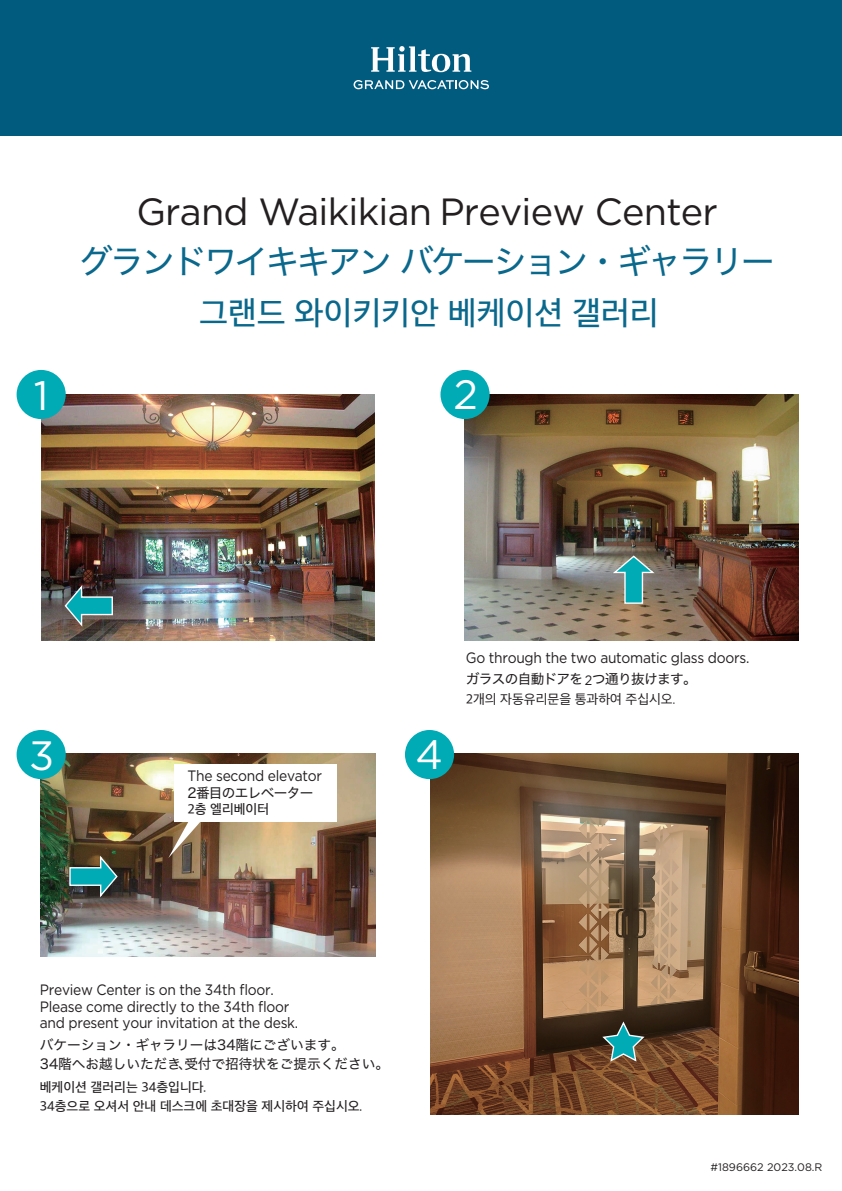
<style>
.page{position:relative;width:842px;height:1191px;background:#fff}
.page>*{position:absolute;margin:0;border:0;box-sizing:border-box;transform-origin:0 0}
.t1{font:40.9px "Gotham";color:#fff}
.t2{font:37.8px "Gotham";letter-spacing:-.02em;color:#231f20}
.t3{font:33.4px "Hiragino Sans W4";letter-spacing:-.07em;color:#09688c}
.t4{font:500 33.4px "Apple SD Gothic Neo";color:#09688c}
.t5{font:15px/16.4px "Gotham";letter-spacing:-.02em;color:#231f20;scale:.92 1}
.t6{font:13.6px/19.1px "Hiragino Sans W4";color:#231f20}
.t7{font:500 13.6px/19.1px "Apple SD Gothic Neo";color:#231f20}
.t8{font:13.6px "Hiragino Sans W4";letter-spacing:-.05em;color:#231f20}
.t9{font:13.6px "Apple SD Gothic Neo";color:#231f20}
.t10{font:10.9px "Gotham";color:#231f20}
.s1{font-family:"Gotham"}
</style>
<div class="page">
<img style="left:431px;top:753px;width:367px;height:361px">
<img style="left:41px;top:753px;width:334px;height:204px">
<img style="left:465px;top:394px;width:334px;height:246px">
<img style="left:41px;top:394px;width:334px;height:246px">
<div style="left:174px;top:764px;width:162px;height:58px;background:#fff"></div>
<svg style="left:168px;top:819px;width:35px;height:39px"></svg>
<div style="left:0;top:0;width:842px;height:135px;background:#015b7e"></div>
<svg style="left:354px;top:80px;width:135px;height:9px"></svg>
<svg style="left:371px;top:46px;width:100px;height:26px"></svg>
<div style="left:17px;top:370px;width:49px;height:49px;background:#00abb6;border-radius:50%"></div>
<div style="left:17px;top:730px;width:49px;height:49px;background:#00abb6;border-radius:50%"></div>
<div style="left:405px;top:730px;width:49px;height:49px;background:#00abb6;border-radius:50%"></div>
<div style="left:440px;top:370px;width:50px;height:49px;background:#00abb6;border-radius:50%"></div>
<svg style="left:64px;top:583px;width:50px;height:45px;background:#427274"></svg>
<svg style="left:69px;top:853px;width:50px;height:46px;background:#3b6c68"></svg>
<svg style="left:611px;top:554px;width:45px;height:50px;background:#639590"></svg>
<svg style="left:601px;top:1020px;width:45px;height:42px;background:#46665d"></svg>
<h1 class="t1" style="left:34px;top:369px;width:16px">1</h1>
<h2 class="t2" style="left:136px;top:187px;width:583px">Grand Waikikian Preview Center</h2>
<h3 class="t3" style="left:79px;top:232px;width:697px">グランドワイキキアンバケーション・ギャラリー</h3>
<h3 class="t4" style="left:199px;top:295px;width:461px">그랜드 와이키키안 베케이션 갤러리</h3>
<h1 class="t1" style="left:453px;top:368px;width:26px">2</h1>
<p class="t5" style="left:466px;top:649px;width:310px">Go through the two automatic glass doors.</p>
<p class="t8" style="left:466px;top:666px;width:232px">ガラスの自動ドアを <span class="s1">2</span>つ通り抜けます。</p>
<p class="t9" style="left:466px;top:692px;width:211px">2개의 자동유리문을 통과하여 주십시오.</p>
<h1 class="t1" style="left:29px;top:729px;width:27px">3</h1>
<h1 class="t1" style="left:415px;top:728px;width:29px">4</h1>
<p class="t5" style="left:188px;top:767px;width:148px">The second elevator</p>
<p class="t8" style="left:188px;top:780px;width:127px">2番目のエレベーター</p>
<p class="t7" style="left:188px;top:800px;width:83px">2층 엘리베이터</p>
<p class="t5" style="left:40px;top:981px;width:282px">Preview Center is on the 34th floor.<br>Please come directly to the 34th floor and present your invitation at the desk.</p>
<p class="t6" style="left:40px;top:1034px;width:351px">バケーション・ギャラリーは34階にございます。<br>34階へお越しいただき、受付で招待状をご提示ください。</p>
<p class="t7" style="left:40px;top:1078px;width:325px">베케이션 갤러리는 34층입니다.<br>34층으로 오셔서 안내 데스크에 초대장을 제시하여 주십시오.</p>
<p class="t10" style="left:710px;top:1160px;width:113px">#1896662 2023.08.R</p>
</div>
